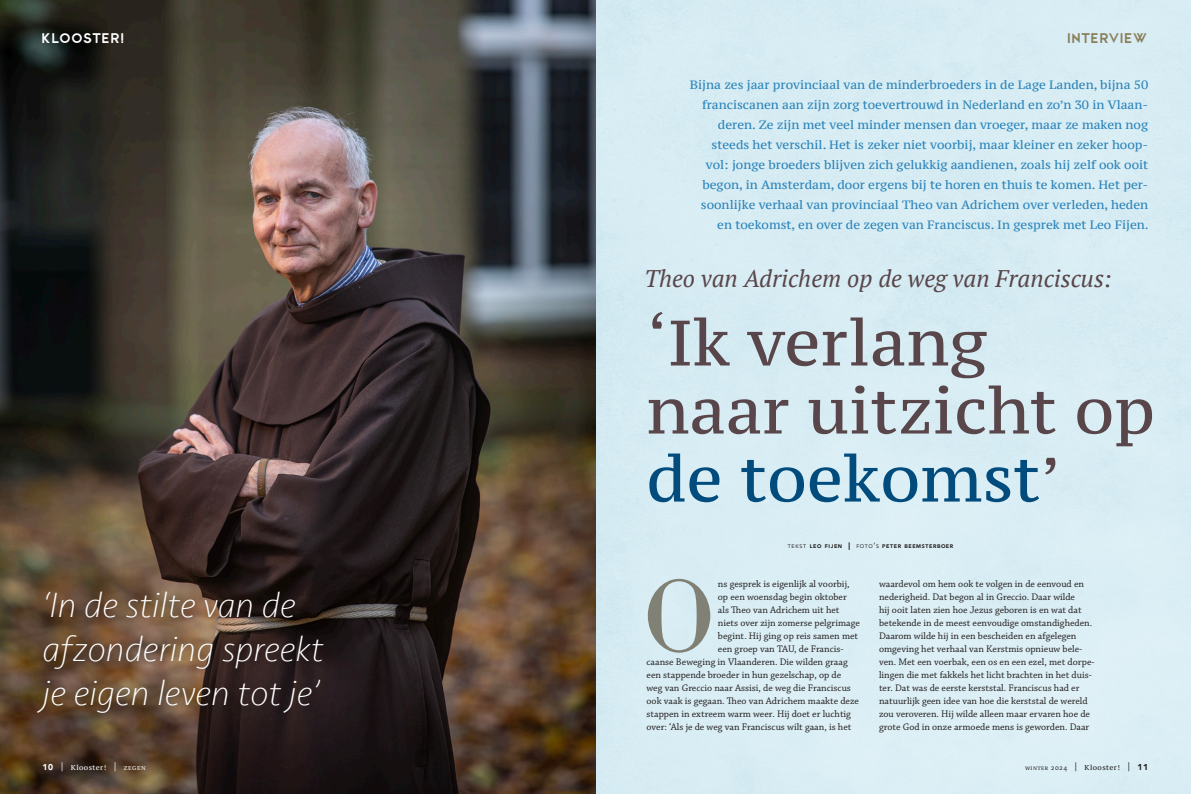
<style>
.page{position:relative;width:1191px;height:794px;background:#fff}
.page>*{position:absolute;margin:0;border:0;box-sizing:border-box;transform-origin:0 0}
.PLAT_1E_ALINEA{font:107.5px "Bodoni URW";color:#808074}
.KOP_36_PT_CAPTION{font:64px/68px "PT Serif Caption";color:#59464a}
.STREAMER_36_EXTRA_LIGHT{font:italic 200 36px/44px "Seravek";color:#fff}
.CHAPEAU_18_PT_SERIF{font:italic 24px "PT Serif";color:#59464a}
.t1{font:14px "CWG Sans";letter-spacing:.02em;color:#fff}
.t2{font:14px "CWG Sans";letter-spacing:.02em;color:#897e5a}
.INTRO_PTCAP{font:12px/20px "PT Serif Caption";color:#2983b9;text-align:right}
.PLAT_1E_ALINEA-2{font:10px/13px "Chaparral Pro";color:#231f20}
.t3{font:7px "PT Serif Caption";letter-spacing:.06em;color:#231f20}
.t4{font:7px "PT Serif Caption";letter-spacing:.06em;color:#fff}
.AUTEUR{font:900 5.2px "Avenir";letter-spacing:.115em;color:#231f20}
.s1{color:#014c7d}
.s2{font-weight:400}
.s3{font-size:7.5px}
.s4{font-weight:400;font-size:7.5px}
.s5{font-family:"Avenir";font-weight:900;font-size:8.5px}
.s6{font-family:"Seravek";font-weight:700;font-size:9px}
.s7{font-size:5.6px}
.s8{font-size:4.9px}
.s9{font-family:"Chaparral Pro";font-size:8px}
</style>
<div class="page">
<img style="left:0;top:0;width:1191px;height:794px">
<div style="left:34px;top:587px;width:297px;height:132px;background:#231f20;opacity:.33"></div>
<p class="t1" style="left:43px;top:30px;width:84px">KLOOSTER!</p>
<p class="STREAMER_36_EXTRA_LIGHT" style="left:43px;top:583px;width:283px">‘In de stilte van de afzondering spreekt je eigen leven tot je’</p>
<p class="t2" style="left:1068px;top:30px;width:82px">INTERVIEW</p>
<p class="INTRO_PTCAP" style="left:690px;top:74px;width:460px">Bijna zes jaar provinciaal van de minderbroeders in de Lage Landen, bijna 50 franciscanen aan zijn zorg toevertrouwd in Nederland en zo’n 30 in Vlaan&shy;deren. Ze zijn met veel minder mensen dan vroeger, maar ze maken nog steeds het verschil. Het is zeker niet voorbij, maar kleiner en zeker hoop&shy;vol: jonge broeders blijven zich gelukkig aandienen, zoals hij zelf ook ooit begon, in Amsterdam, door ergens bij te horen en thuis te komen. Het per&shy;soonlijke verhaal van provinciaal Theo van Adrichem over verleden, heden en toekomst, en over de zegen van Franciscus. In gesprek met Leo Fijen.</p>
<p class="CHAPEAU_18_PT_SERIF" style="left:644px;top:264px;width:469px">Theo van Adrichem op de weg van Franciscus:</p>
<p class="KOP_36_PT_CAPTION" style="left:646px;top:308px;width:342px">‘Ik verlang</p>
<p class="KOP_36_PT_CAPTION" style="left:646px;top:376px;width:510px">naar uitzicht op <span class="s1">de toekomst</span>’</p>
<p class="AUTEUR" style="left:788px;top:541px;width:167px"><span class="s2">TEKST</span> LEO FIJEN <span class="s3">|</span> <span class="s2">FOTO</span><span class="s4">’</span><span class="s2">S</span> PETER BEEMSTERBOER</p>
<p class="PLAT_1E_ALINEA" style="left:643px;top:553px;width:73px">O</p>
<p class="PLAT_1E_ALINEA-2" style="left:718px;top:577px;width:133px">ns gesprek is eigenlijk al voorbij,</p>
<p class="PLAT_1E_ALINEA-2" style="left:718px;top:590px;width:130px">op een woensdag begin oktober</p>
<p class="PLAT_1E_ALINEA-2" style="left:718px;top:603px;width:123px">als Theo van Adrichem uit het</p>
<p class="PLAT_1E_ALINEA-2" style="left:718px;top:616px;width:143px">niets over zijn zomerse pelgrimage</p>
<p class="PLAT_1E_ALINEA-2" style="left:718px;top:629px;width:142px">begint. Hij ging op reis samen met</p>
<p class="PLAT_1E_ALINEA-2" style="left:718px;top:642px;width:127px">een groep van TAU, de Francis-</p>
<p class="PLAT_1E_ALINEA-2" style="left:646px;top:655px;width:203px">caanse Beweging in Vlaanderen. Die wilden graag</p>
<p class="PLAT_1E_ALINEA-2" style="left:646px;top:668px;width:196px">een stappende broeder in hun gezelschap, op de</p>
<p class="PLAT_1E_ALINEA-2" style="left:646px;top:681px;width:206px">weg van Greccio naar Assisi, de weg die Franciscus</p>
<p class="PLAT_1E_ALINEA-2" style="left:646px;top:694px;width:214px">ook vaak is gegaan. Theo van Adrichem maakte deze</p>
<p class="PLAT_1E_ALINEA-2" style="left:646px;top:707px;width:206px">stappen in extreem warm weer. Hij doet er luchtig</p>
<p class="PLAT_1E_ALINEA-2" style="left:646px;top:720px;width:206px">over: ‘Als je de weg van Franciscus wilt gaan, is het</p>
<p class="PLAT_1E_ALINEA-2" style="left:879px;top:577px;width:217px">waardevol om hem ook te volgen in de eenvoud en nederigheid. Dat begon al in Greccio. Daar wilde<br>hij ooit laten zien hoe Jezus geboren is en wat dat betekende in de meest eenvoudige omstandigheden.<br>Daarom wilde hij in een bescheiden en afgelegen omgeving het verhaal van Kerstmis opnieuw bele&shy;ven. Met een voerbak, een os en een ezel, met dorpe&shy;lingen die met fakkels het licht brachten in het duis&shy;ter. Dat was de eerste kerststal. Franciscus had er natuurlijk geen idee van hoe die kerststal de wereld zou veroveren. Hij wilde alleen maar ervaren hoe de grote God in onze armoede mens is geworden. Daar</p>
<p class="t4" style="left:43px;top:762px;width:105px"><span class="s5">10</span> <span class="s6">|</span> Klooster! <span class="s6">|</span> <span class="s7">ZEGEN</span></p>
<p class="t3" style="left:1025px;top:762px;width:125px"><span class="s8">WINTER</span> <span class="s9">2024</span> <span class="s6">|</span> Klooster! <span class="s6">|</span> <span class="s5">11</span></p>
</div>
